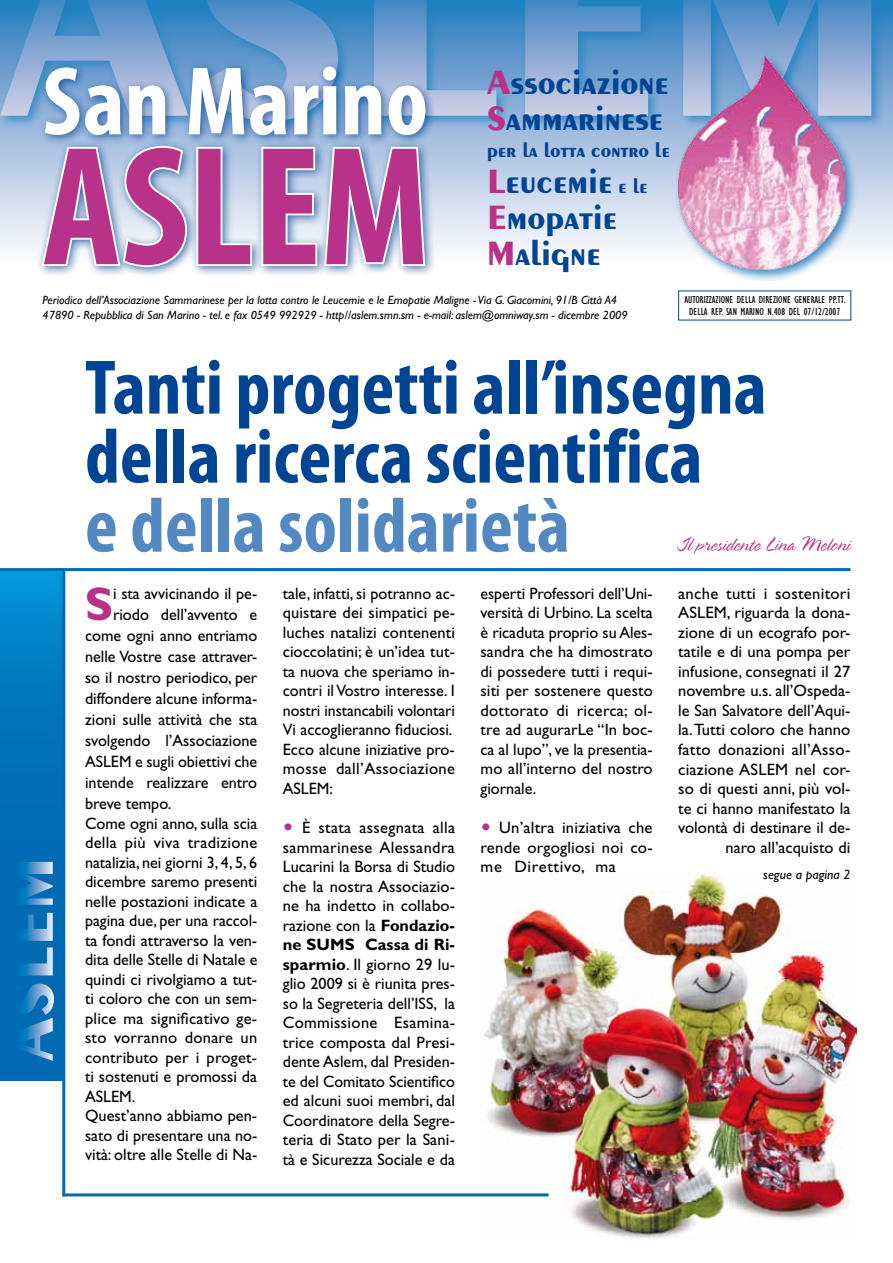
<style>
.page{position:relative;width:893px;height:1263px;background:#fff}
.page>*{position:absolute;margin:0;border:0;box-sizing:border-box;transform-origin:0 0}
.t1{font:700 condensed 171px "Myriad Pro";color:#b73288}
.t2{font:700 condensed 98.25px "Myriad Pro";color:#fff}
.t3{font:700 condensed 78px/69px "Myriad Pro";color:#004494}
.t4{font:700 condensed 78px "Myriad Pro";color:#5389c2}
.t5{font:700 47.25px "Gill Sans";color:#b73288}
.t6{font:700 36px/36px "Peignot";letter-spacing:-.01em;color:#004494}
.t7{font:300 21px "Spring LP Std";color:#b73288}
.t8{font:700 21px "Peignot";letter-spacing:-.01em;color:#004494}
.t9{font:16.5px/19.5px "Gill Sans";color:#000;text-align:justify}
.t10{font:italic 13.5px "Gill Sans";color:#000}
.t11{font:italic 12px/15px "Gill Sans";color:#000}
.t12{font:condensed 10.5px/12px "Gill Sans";color:#000;text-align:center}
.s1{color:#b73288}
.s2{font-size:21px}
.s3{font-family:"Thonburi";font-weight:700;color:#b73288}
.s4{font-weight:700}
</style>
<div class="page">
<img style="left:480px;top:874px;width:376px;height:364px">
<div style="left:0;top:0;width:893px;height:264px;background:linear-gradient(to bottom,#2c7cbe,#fffcfe)"></div>
<div style="left:0;top:0;width:884px;height:134px;background:#1f82c1;opacity:.75"></div>
<svg style="left:0;top:0;width:871px;height:121px;background:#6399cc"></svg>
<svg style="left:0;top:571px;width:62px;height:509px;background:#0076bd"></svg>
<hr style="left:64px;top:1193px;width:483px;height:3px;background:#006ab3">
<hr style="left:0;top:568px;width:850px;height:3px;background:#006ab3">
<hr style="left:62px;top:570px;width:3px;height:625px;background:#006ab3">
<div style="left:673px;top:48px;width:185px;height:233px;background:#006ab3;opacity:.75"></div>
<img style="left:678px;top:53px;width:167px;height:217px">
<div style="left:34px;top:59px;width:401px;height:218px;background:#004494;opacity:.75"></div>
<svg style="left:39px;top:144px;width:388px;height:125px"></svg>
<svg style="left:9px;top:862px;width:45px;height:199px;background:#2880bf"></svg>
<h2 class="t2" style="left:43px;top:40px;width:387px">San Marino</h2>
<h1 class="t1" style="left:43px;top:100px;width:389px">ASLEM</h1>
<p class="t11" style="left:43px;top:292px;width:587px">Periodico dell’Associazione Sammarinese per la lotta contro le Leucemie e le Emopatie Maligne - Via G. Giacomini, 91/B Città A4<br>47890 - Repubblica di San Marino - tel. e fax 0549 992929 - http//aslem.smn.sm - e-mail: aslem@omniway.sm - dicembre 2009</p>
<p class="t12" style="left:684px;top:294px;width:163px">AUTORIZZAZIONE DELLA DIREZIONE GENERALE PP.TT.<br>DELLA REP. SAN MARINO N.408 DEL 07/12/2007</p>
<h3 class="t6" style="left:487px;top:64px;width:184px"><span class="s1">A</span>ssociazione<br><span class="s1">S</span>ammarinese</h3>
<p class="t8" style="left:487px;top:138px;width:184px">per la lotta contro le</p>
<h3 class="t6" style="left:487px;top:163px;width:162px"><span class="s1">L</span>eucemie <span class="s2">e le<br></span><span class="s1">E</span>mopatie<br><span class="s1">M</span>aligne</h3>
<h3 class="t3" style="left:85px;top:351px;width:683px">Tanti progetti all’insegna della ricerca scientifica</h3>
<h3 class="t4" style="left:85px;top:477px;width:486px">e della solidarietà</h3>
<p class="t7" style="left:676px;top:534px;width:175px">Il presidente Lina Meloni</p>
<h3 class="t5" style="left:85px;top:576px;width:29px">S</h3>
<p class="t9" style="left:113px;top:584px;width:146px">i sta avvicinando il pe-</p>
<p class="t9" style="left:113px;top:605px;width:146px">riodo dell’avvento e</p>
<p class="t9" style="left:85px;top:626px;width:174px">come ogni anno entriamo</p>
<p class="t9" style="left:85px;top:647px;width:174px">nelle Vostre case attraver-</p>
<p class="t9" style="left:85px;top:668px;width:174px">so il nostro periodico, per</p>
<p class="t9" style="left:85px;top:689px;width:174px">diffondere alcune informa-</p>
<p class="t9" style="left:85px;top:710px;width:174px">zioni sulle attività che sta</p>
<p class="t9" style="left:85px;top:731px;width:174px">svolgendo l’Associazione</p>
<p class="t9" style="left:85px;top:752px;width:174px">ASLEM e sugli obiettivi che</p>
<p class="t9" style="left:85px;top:773px;width:174px">intende realizzare entro</p>
<p class="t9" style="left:85px;top:794px;width:88px">breve tempo.</p>
<p class="t9" style="left:85px;top:813px;width:174px;text-align:left">Come ogni anno, sulla scia della più viva tradizione natalizia, nei giorni 3, 4, 5, 6 dicembre saremo presenti nelle postazioni indicate a pagina due, per una raccol&shy;ta fondi attraverso la ven&shy;dita delle Stelle di Natale e quindi ci rivolgiamo a tut&shy;ti coloro che con un sem&shy;plice ma significativo ge&shy;sto vorranno donare un contributo per i proget&shy;ti sostenuti e promossi da<br>ASLEM.<br>Quest’anno abbiamo pen&shy;sato di presentare una no&shy;vità: oltre alle Stelle di Na-</p>
<p class="t9" style="left:283px;top:584px;width:174px;text-align:left">tale, infatti, si potranno ac&shy;quistare dei simpatici pe&shy;luches natalizi contenenti cioccolatini; è un’idea tut&shy;ta nuova che speriamo in&shy;contri il Vostro interesse. I nostri instancabili volontari<br>Vi accoglieranno fiduciosi.<br>Ecco alcune iniziative pro&shy;mosse dall’Associazione<br>ASLEM:</p>
<p class="t9" style="left:283px;top:818px;width:174px"><span class="s3">•</span> È stata assegnata alla sammarinese Alessandra Lucarini la Borsa di Studio che la nostra Associazio&shy;ne ha indetto in collabo&shy;razione con la <span class="s4">Fondazio&shy;ne SUMS Cassa di Ri&shy;sparmio</span>. Il giorno 29 lu&shy;glio 2009 si è riunita pres&shy;so la Segreteria dell’ISS, la Commissione Esamina&shy;trice composta dal Presi&shy;dente Aslem, dal Presiden&shy;te del Comitato Scientifico ed alcuni suoi membri, dal Coordinatore della Segre&shy;teria di Stato per la Sani&shy;tà e Sicurezza Sociale e da</p>
<p class="t9" style="left:480px;top:584px;width:174px">esperti Professori dell’Uni&shy;versità di Urbino. La scelta è ricaduta proprio su Ales&shy;sandra che ha dimostrato di possedere tutti i requi&shy;siti per sostenere questo dottorato di ricerca; ol&shy;tre ad augurarLe “In boc&shy;ca al lupo”, ve la presentia&shy;mo all’interno del nostro giornale.</p>
<p class="t9" style="left:480px;top:818px;width:174px"><span class="s3">•</span> Un’altra iniziativa che rende orgogliosi noi co&shy;me Direttivo, ma</p>
<p class="t9" style="left:678px;top:584px;width:174px;text-align:right">anche tutti i sostenitori<br>ASLEM, riguarda la dona&shy;zione di un ecografo por&shy;tatile e di una pompa per infusione, consegnati il 27 novembre u.s. all’Ospeda&shy;le San Salvatore dell’Aqui&shy;la. Tutti coloro che hanno fatto donazioni all’Asso&shy;ciazione ASLEM nel cor&shy;so di questi anni, più vol&shy;te ci hanno manifestato la volontà di destinare il de&shy;naro all’acquisto di</p>
<p class="t10" style="left:763px;top:867px;width:89px">segue a pagina 2</p>
</div>
